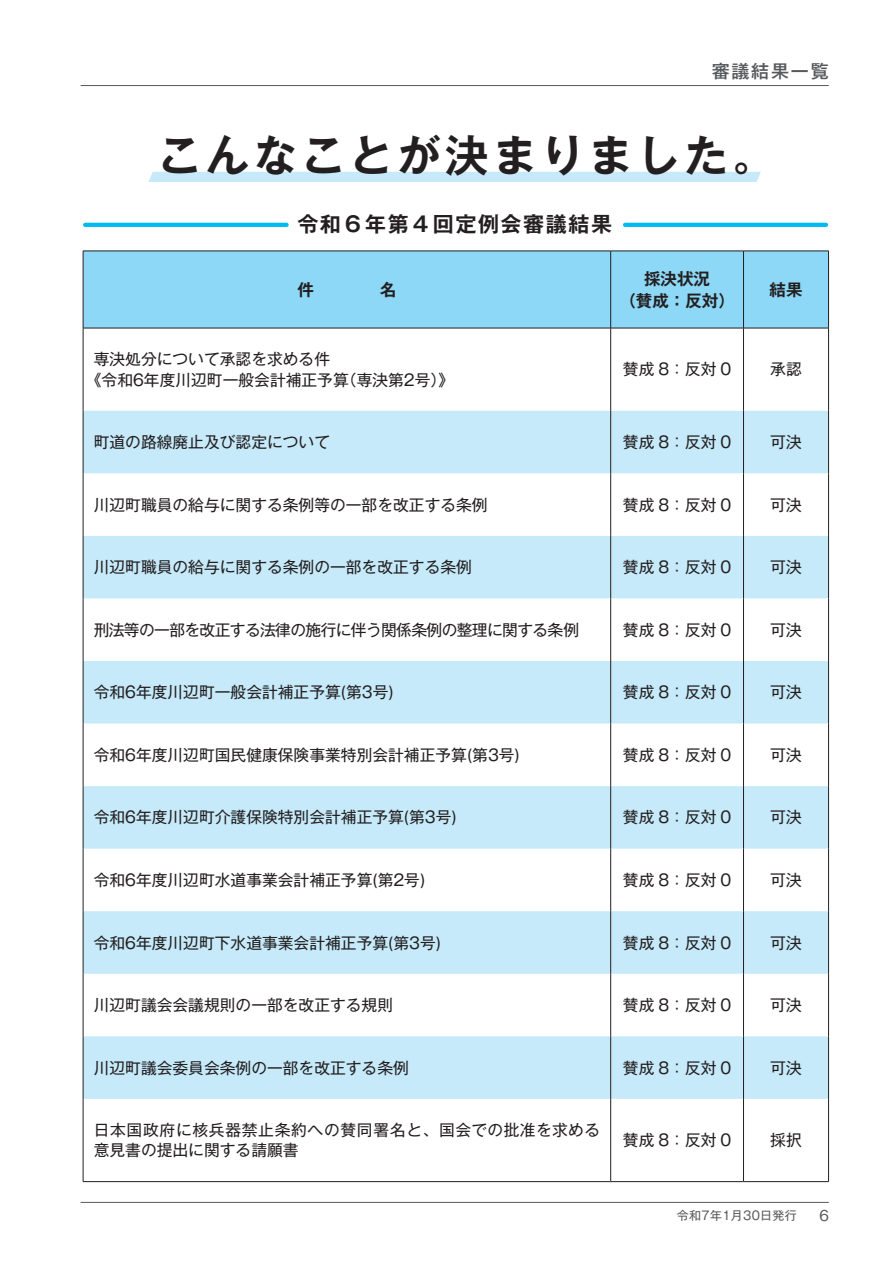
<style>
.page{position:relative;width:896px;height:1266px;background:#fff}
.page>*{position:absolute;margin:0;border:0;box-sizing:border-box;transform-origin:0 0}
.t1{font:700 43.5px "Gothic MB101 Pro De";letter-spacing:.1em;color:#231f20}
.t2{font:700 21px "Gothic MB101 Pro De";letter-spacing:.075em;color:#231f20}
.t3{font:500 18px "Gothic MB101 Pro";letter-spacing:.1em;color:#57585a}
.t4{font:700 16.5px "Gothic MB101 Pro De";color:#231f20}
.t5{font:15.75px "Gothic MB101 Pro";color:#231f20}
.t6{font:15.75px "Gothic MB101 Pro";letter-spacing:-.04em;color:#231f20}
.t7{font:15.75px "Gothic MB101 Pro";letter-spacing:.045em;color:#231f20}
.t8{font:500 15px "Gothic BBB Pro";color:#57585a}
.t9{font:12px "Gothic MB101 Pro";letter-spacing:.025em;color:#57585a}
</style>
<div class="page">
<hr style="left:81px;top:1202px;width:747px;height:1px;background:#57585a">
<hr style="left:81px;top:85px;width:747px;height:1px;background:#57585a">
<div style="left:84px;top:252px;width:744px;height:76px;background:#8dd7f7"></div>
<svg style="left:84px;top:411px;width:744px;height:687px;fill:#c6eafa"></svg>
<hr style="left:83px;top:1098px;width:1px;height:83px;background:#231f20">
<hr style="left:828px;top:1098px;width:1px;height:83px;background:#231f20">
<hr style="left:83px;top:1181px;width:527px;height:1px;background:#231f20">
<hr style="left:610px;top:1181px;width:133px;height:1px;background:#231f20">
<hr style="left:743px;top:1181px;width:85px;height:1px;background:#231f20">
<hr style="left:83px;top:251px;width:527px;height:1px;background:#231f20">
<hr style="left:83px;top:251px;width:1px;height:77px;background:#231f20">
<hr style="left:610px;top:251px;width:133px;height:1px;background:#231f20">
<hr style="left:610px;top:251px;width:1px;height:77px;background:#231f20">
<hr style="left:743px;top:251px;width:85px;height:1px;background:#231f20">
<hr style="left:743px;top:251px;width:1px;height:77px;background:#231f20">
<hr style="left:828px;top:251px;width:1px;height:77px;background:#231f20">
<hr style="left:83px;top:328px;width:1px;height:83px;background:#231f20">
<hr style="left:610px;top:328px;width:1px;height:83px;background:#231f20">
<hr style="left:743px;top:328px;width:1px;height:83px;background:#231f20">
<hr style="left:828px;top:328px;width:1px;height:83px;background:#231f20">
<hr style="left:83px;top:411px;width:1px;height:62px;background:#231f20">
<hr style="left:610px;top:411px;width:1px;height:62px;background:#231f20">
<hr style="left:743px;top:411px;width:1px;height:62px;background:#231f20">
<hr style="left:828px;top:411px;width:1px;height:62px;background:#231f20">
<hr style="left:83px;top:473px;width:1px;height:63px;background:#231f20">
<hr style="left:610px;top:473px;width:1px;height:63px;background:#231f20">
<hr style="left:743px;top:473px;width:1px;height:63px;background:#231f20">
<hr style="left:828px;top:473px;width:1px;height:63px;background:#231f20">
<hr style="left:83px;top:536px;width:1px;height:62px;background:#231f20">
<hr style="left:610px;top:536px;width:1px;height:62px;background:#231f20">
<hr style="left:743px;top:536px;width:1px;height:62px;background:#231f20">
<hr style="left:828px;top:536px;width:1px;height:62px;background:#231f20">
<hr style="left:83px;top:598px;width:1px;height:63px;background:#231f20">
<hr style="left:610px;top:598px;width:1px;height:63px;background:#231f20">
<hr style="left:743px;top:598px;width:1px;height:63px;background:#231f20">
<hr style="left:828px;top:598px;width:1px;height:63px;background:#231f20">
<hr style="left:83px;top:661px;width:1px;height:62px;background:#231f20">
<hr style="left:610px;top:661px;width:1px;height:62px;background:#231f20">
<hr style="left:743px;top:661px;width:1px;height:62px;background:#231f20">
<hr style="left:828px;top:661px;width:1px;height:62px;background:#231f20">
<hr style="left:83px;top:723px;width:1px;height:63px;background:#231f20">
<hr style="left:610px;top:723px;width:1px;height:63px;background:#231f20">
<hr style="left:743px;top:723px;width:1px;height:63px;background:#231f20">
<hr style="left:828px;top:723px;width:1px;height:63px;background:#231f20">
<hr style="left:83px;top:786px;width:1px;height:62px;background:#231f20">
<hr style="left:610px;top:786px;width:1px;height:62px;background:#231f20">
<hr style="left:743px;top:786px;width:1px;height:62px;background:#231f20">
<hr style="left:828px;top:786px;width:1px;height:62px;background:#231f20">
<hr style="left:83px;top:848px;width:1px;height:63px;background:#231f20">
<hr style="left:610px;top:848px;width:1px;height:63px;background:#231f20">
<hr style="left:743px;top:848px;width:1px;height:63px;background:#231f20">
<hr style="left:828px;top:848px;width:1px;height:63px;background:#231f20">
<hr style="left:83px;top:911px;width:1px;height:62px;background:#231f20">
<hr style="left:610px;top:911px;width:1px;height:62px;background:#231f20">
<hr style="left:743px;top:911px;width:1px;height:62px;background:#231f20">
<hr style="left:828px;top:911px;width:1px;height:62px;background:#231f20">
<hr style="left:83px;top:973px;width:1px;height:63px;background:#231f20">
<hr style="left:610px;top:973px;width:1px;height:63px;background:#231f20">
<hr style="left:743px;top:973px;width:1px;height:63px;background:#231f20">
<hr style="left:828px;top:973px;width:1px;height:63px;background:#231f20">
<hr style="left:83px;top:1036px;width:1px;height:62px;background:#231f20">
<hr style="left:610px;top:1036px;width:1px;height:62px;background:#231f20">
<hr style="left:743px;top:1036px;width:1px;height:62px;background:#231f20">
<hr style="left:828px;top:1036px;width:1px;height:62px;background:#231f20">
<hr style="left:610px;top:1098px;width:1px;height:83px;background:#231f20">
<hr style="left:743px;top:1098px;width:1px;height:83px;background:#231f20">
<hr style="left:83px;top:328px;width:527px;height:1px;background:#231f20">
<hr style="left:610px;top:328px;width:133px;height:1px;background:#231f20">
<hr style="left:743px;top:328px;width:85px;height:1px;background:#231f20">
<hr style="left:85px;top:223px;width:201px;height:4px;background:#00baf1">
<hr style="left:625px;top:223px;width:201px;height:4px;background:#00baf1">
<div style="left:148px;top:172px;width:612px;height:10px;background:#c6eafa"></div>
<p class="t3" style="left:711px;top:57px;width:118px">審議結果一覧</p>
<h1 class="t1" style="left:158px;top:119px;width:619px">こんなことが決まりました。</h1>
<h2 class="t2" style="left:297px;top:207px;width:316px">令和６年第４回定例会審議結果</h2>
<p class="t4" style="left:644px;top:264px;width:67px">採決状況</p>
<p class="t4" style="left:619px;top:287px;width:117px">（賛成：反対）</p>
<p class="t5" style="left:94px;top:346px;width:238px">専決処分について承認を求める件</p>
<p class="t5" style="left:341px;top:366px;width:115px">（専決第2号）》</p>
<p class="t5" style="left:86px;top:366px;width:264px">《令和6年度川辺町一般会計補正予算</p>
<p class="t5" style="left:623px;top:356px;width:110px">賛成8：反対0</p>
<p class="t5" style="left:94px;top:429px;width:238px">町道の路線廃止及び認定について</p>
<p class="t5" style="left:623px;top:429px;width:110px">賛成 8：反対0</p>
<p class="t5" style="left:94px;top:491px;width:395px">川辺町職員の給与に関する条例等の一部を改正する条例</p>
<p class="t5" style="left:623px;top:491px;width:110px">賛成 8：反対0</p>
<p class="t5" style="left:94px;top:554px;width:380px">川辺町職員の給与に関する条例の一部を改正する条例</p>
<p class="t5" style="left:623px;top:554px;width:110px">賛成 8：反対0</p>
<p class="t6" style="left:94px;top:616px;width:487px">刑法等の一部を改正する法律の施行に伴う関係条例の整理に関する条例</p>
<p class="t5" style="left:623px;top:616px;width:110px">賛成 8：反対0</p>
<p class="t5" style="left:94px;top:679px;width:301px">令和6年度川辺町一般会計補正予算第( 3号)</p>
<p class="t5" style="left:623px;top:679px;width:110px">賛成8：反対0</p>
<p class="t5" style="left:94px;top:741px;width:427px">令和6年度川辺町国民健康保険事業特別会計補正予算第( 3号)</p>
<p class="t5" style="left:623px;top:741px;width:110px">賛成8：反対0</p>
<p class="t5" style="left:94px;top:804px;width:364px">令和6年度川辺町介護保険特別会計補正予算第( 3号)</p>
<p class="t5" style="left:623px;top:804px;width:110px">賛成8：反対0</p>
<p class="t5" style="left:94px;top:866px;width:333px">令和6年度川辺町水道事業会計補正予算第( 2号)</p>
<p class="t5" style="left:623px;top:866px;width:110px">賛成8：反対0</p>
<p class="t5" style="left:94px;top:929px;width:349px">令和6年度川辺町下水道事業会計補正予算第( 3号)</p>
<p class="t5" style="left:623px;top:929px;width:110px">賛成8：反対0</p>
<p class="t5" style="left:94px;top:992px;width:301px">川辺町議会会議規則の一部を改正する規則</p>
<p class="t5" style="left:623px;top:992px;width:110px">賛成 8：反対0</p>
<p class="t5" style="left:94px;top:1054px;width:317px">川辺町議会委員会条例の一部を改正する条例</p>
<p class="t5" style="left:623px;top:1054px;width:110px">賛成 8：反対0</p>
<p class="t7" style="left:94px;top:1117px;width:508px">日本国政府に核兵器禁止条約への賛同署名と、国会での批准を求める</p>
<p class="t5" style="left:94px;top:1137px;width:206px">意見書の提出に関する請願書</p>
<p class="t5" style="left:623px;top:1127px;width:110px">賛成 8：反対0</p>
<p class="t4" style="left:769px;top:276px;width:34px">結果</p>
<p class="t5" style="left:770px;top:356px;width:33px">承認</p>
<p class="t5" style="left:770px;top:429px;width:33px">可決</p>
<p class="t5" style="left:770px;top:491px;width:33px">可決</p>
<p class="t5" style="left:770px;top:554px;width:33px">可決</p>
<p class="t5" style="left:770px;top:616px;width:33px">可決</p>
<p class="t5" style="left:770px;top:679px;width:33px">可決</p>
<p class="t5" style="left:770px;top:741px;width:33px">可決</p>
<p class="t5" style="left:770px;top:804px;width:33px">可決</p>
<p class="t5" style="left:770px;top:866px;width:33px">可決</p>
<p class="t5" style="left:770px;top:929px;width:33px">可決</p>
<p class="t5" style="left:770px;top:992px;width:33px">可決</p>
<p class="t5" style="left:770px;top:1054px;width:33px">可決</p>
<p class="t5" style="left:770px;top:1127px;width:33px">採択</p>
<p class="t9" style="left:677px;top:1205px;width:121px">令和7年1月30日発行</p>
<p class="t8" style="left:819px;top:1202px;width:11px">6</p>
</div>
